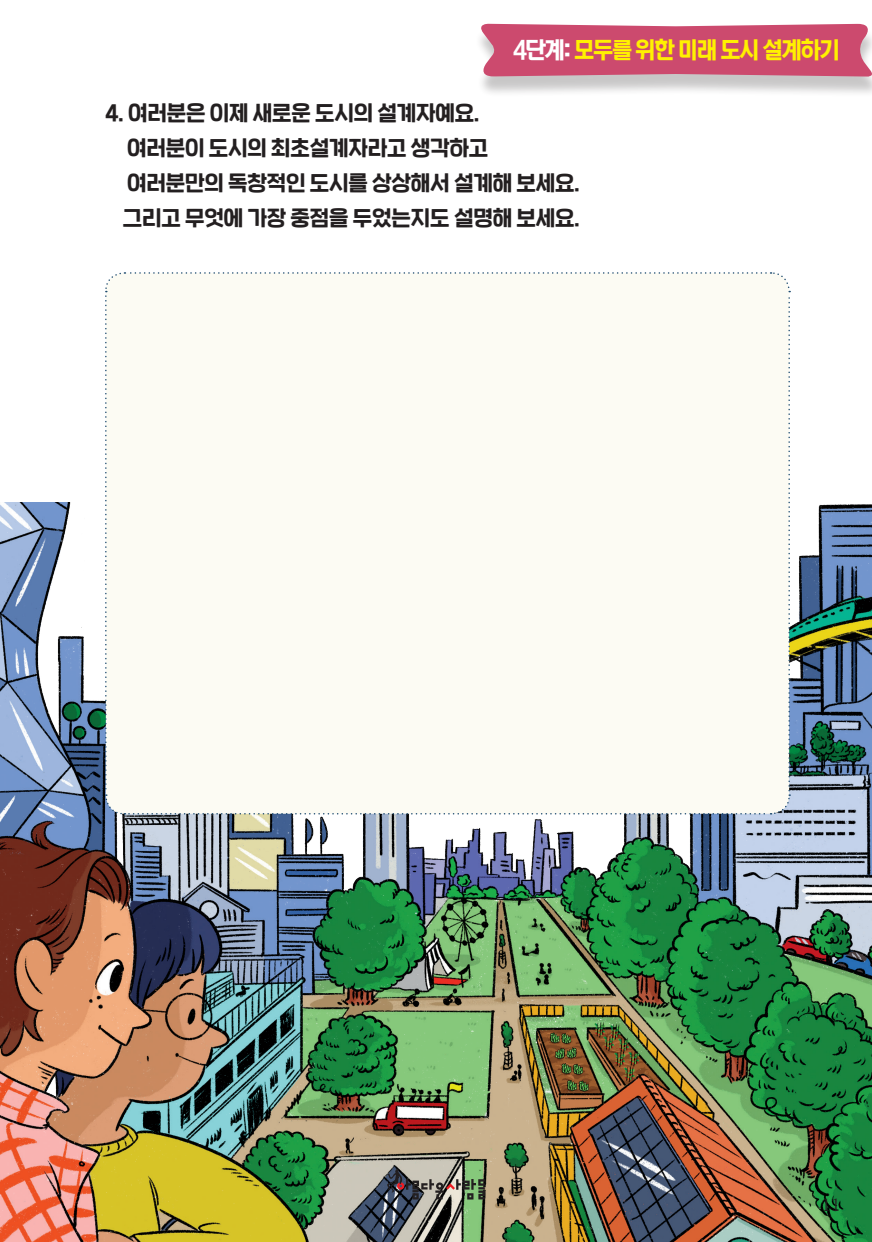
<style>
.page{position:relative;width:872px;height:1242px;background:#fff}
.page>*{position:absolute;margin:0;border:0;box-sizing:border-box;transform-origin:0 0}
.단락_스타일_2{font:23.85px "San Ds M";letter-spacing:-.05em;color:#fff101}
.단락_스타일_2-2{font:21px "SD Nemony a Basic";color:#231f20}
.t1{font:20.55px "Sand Sm";color:#231f20}
.s1{color:#fff}
</style>
<div class="page">
<img style="left:0;top:503px;width:872px;height:739px">
<div style="left:475px;top:28px;width:397px;height:69px;background:#231f20;opacity:.25"></div>
<svg style="left:476px;top:24px;width:396px;height:53px;background:#ce5979"></svg>
<div style="left:104px;top:272px;width:686px;height:543px;background:#fcfbf3"></div>
<svg style="left:387px;top:1169px;width:98px;height:30px;background:#797d72"></svg>
<p class="단락_스타일_2" style="left:513px;top:38px;width:328px"><span class="s1">4단계:</span> 모두를 위한 미래 도시 설계하기</p>
<p class="단락_스타일_2-2" style="left:105px;top:103px;width:375px">4. 여러분은 이제 새로운 도시의 설계자예요.</p>
<p class="단락_스타일_2-2" style="left:127px;top:138px;width:362px">여러분이 도시의 최초설계자라고 생각하고</p>
<p class="단락_스타일_2-2" style="left:127px;top:173px;width:454px">여러분만의 독창적인 도시를 상상해서 설계해 보세요.</p>
<p class="단락_스타일_2-2" style="left:123px;top:208px;width:458px">그리고 무엇에 가장 중점을 두었는지도 설명해 보세요.</p>
<p class="t1" style="left:821px;top:1195px;width:21px">11</p>
</div>
